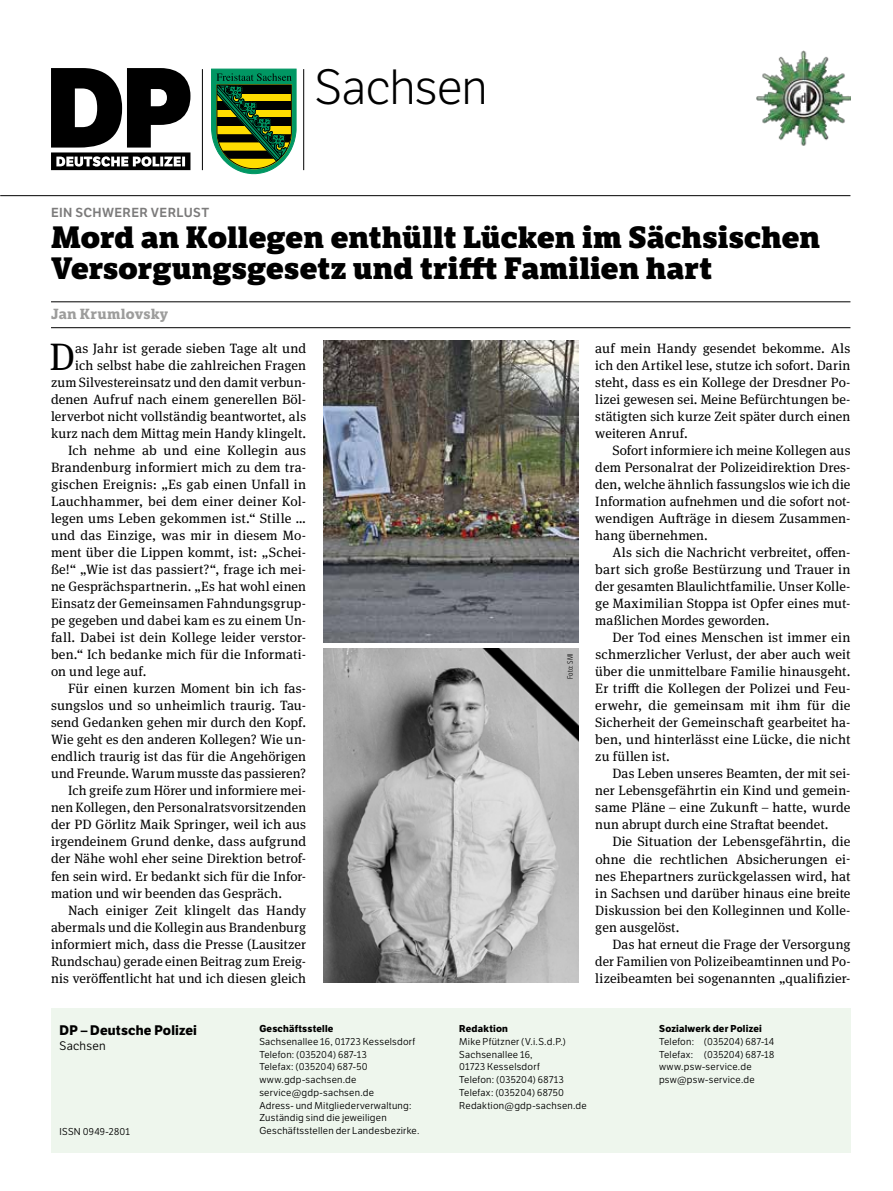
<style>
.page{position:relative;width:893px;height:1191px;background:#fff}
.page>*{position:absolute;margin:0;border:0;box-sizing:border-box;transform-origin:0 0}
.t1{font:48px "LFT Etica Lt";letter-spacing:-.005em;color:#000}
.t2{font:38.25px "Meta Serif Pro";color:#000}
.t3{font:800 30px/30.9px "LFT Etica Sheriff";letter-spacing:.005em;color:#000}
.t4{font:700 14.25px "LFT Etica Sheriff";letter-spacing:.015em;color:#9d9d9c}
.t5{font:13.5px/17px "Meta Serif Pro";letter-spacing:.01em;color:#000;text-align:justify}
.t6{font:700 13.5px "LFT Etica";letter-spacing:.015em;color:#000}
.t7{font:12.75px "LFT Etica SB";letter-spacing:.03em;color:#7c7b7b}
.t8{font:12px "LFT Etica Bk";letter-spacing:.02em;color:#000}
.t9{font:9.75px/12.8px "LFT Etica Bk";letter-spacing:.025em;color:#000}
.t10{font:700 9.75px "LFT Etica";letter-spacing:.025em;color:#000}
.t11{font:300 7.5px "LFT Etica Condensed";letter-spacing:.02em;color:#000}
</style>
<div class="page">
<hr style="left:0;top:195px;width:850px;height:1px;background:#000">
<svg style="left:51px;top:68px;width:139px;height:102px"></svg>
<hr style="left:202px;top:69px;width:1px;height:101px;background:#000">
<hr style="left:303px;top:69px;width:1px;height:101px;background:#000">
<img style="left:757px;top:50px;width:93px;height:96px">
<svg style="left:212px;top:69px;width:84px;height:105px;background:#4e7937"></svg>
<div style="left:51px;top:1008px;width:799px;height:144px;background:#eef6ed"></div>
<hr style="left:51px;top:301px;width:799px;height:1px;background:#000">
<hr style="left:51px;top:327px;width:799px;height:1px;background:#000">
<img style="left:323px;top:648px;width:255px;height:334px">
<img style="left:323px;top:340px;width:255px;height:302px">
<h1 class="t1" style="left:315px;top:60px;width:174px">Sachsen</h1>
<p class="t7" style="left:51px;top:205px;width:160px">EIN SCHWERER VERLUST</p>
<h3 class="t3" style="left:51px;top:222px;width:771px">Mord an Kollegen enthüllt Lücken im Sächsischen<br>Versorgungsgesetz und trifft Familien hart</h3>
<p class="t4" style="left:51px;top:305px;width:119px">Jan Krumlovsky</p>
<h2 class="t2" style="left:50px;top:329px;width:27px">D</h2>
<p class="t5" style="left:75px;top:339px;width:232px">as Jahr ist gerade sieben Tage alt und</p>
<p class="t5" style="left:595px;top:339px;width:257px">auf mein Handy gesendet bekomme. Als ich den Artikel lese, stutze ich sofort. Darin steht, dass es ein Kollege der Dresdner Po&shy;lizei gewesen sei. Meine Befürchtungen be&shy;stätigten sich kurze Zeit später durch einen weiteren Anruf.</p>
<p class="t5" style="left:595px;top:441px;width:257px;text-indent:17px">Sofort informiere ich meine Kollegen aus dem Personalrat der Polizeidirektion Dres&shy;den, welche ähnlich fassungslos wie ich die Information aufnehmen und die sofort not&shy;wendigen Aufträge in diesem Zusammen&shy;hang übernehmen.</p>
<p class="t5" style="left:595px;top:543px;width:257px;text-indent:17px">Als sich die Nachricht verbreitet, offen&shy;bart sich große Bestürzung und Trauer in der gesamten Blaulichtfamilie. Unser Kolle&shy;ge Maximilian Stoppa ist Opfer eines mut&shy;maßlichen Mordes geworden.</p>
<p class="t5" style="left:595px;top:628px;width:257px;text-indent:17px">Der Tod eines Menschen ist immer ein schmerzlicher Verlust, der aber auch weit über die unmittelbare Familie hinausgeht.<br>Er trifft die Kollegen der Polizei und Feu&shy;erwehr, die gemeinsam mit ihm für die Sicherheit der Gemeinschaft gearbeitet ha&shy;ben, und hinterlässt eine Lücke, die nicht zu füllen ist.</p>
<p class="t5" style="left:595px;top:764px;width:257px;text-indent:17px">Das Leben unseres Beamten, der mit sei&shy;ner Lebensgefährtin ein Kind und gemein&shy;same Pläne – eine Zukunft – hatte, wurde nun abrupt durch eine Straftat beendet.</p>
<p class="t5" style="left:595px;top:832px;width:257px;text-indent:17px">Die Situation der Lebensgefährtin, die ohne die rechtlichen Absicherungen ei&shy;nes Ehepartners zurückgelassen wird, hat in Sachsen und darüber hinaus eine breite Diskussion bei den Kolleginnen und Kolle&shy;gen ausgelöst.</p>
<p class="t5" style="left:595px;top:934px;width:257px;text-indent:17px">Das hat erneut die Frage der Versorgung der Familien von Polizeibeamtinnen und Po&shy;lizeibeamten bei sogenannten „qualifizier-</p>
<p class="t5" style="left:75px;top:356px;width:232px">ich selbst habe die zahlreichen Fragen</p>
<p class="t5" style="left:51px;top:373px;width:257px">zum Silvestereinsatz und den damit verbun-</p>
<p class="t5" style="left:51px;top:390px;width:257px">denen Aufruf nach einem generellen Böl-</p>
<p class="t5" style="left:51px;top:407px;width:257px">lerverbot nicht vollständig beantwortet, als</p>
<p class="t5" style="left:51px;top:424px;width:257px">kurz nach dem Mittag mein Handy klingelt.</p>
<p class="t5" style="left:68px;top:441px;width:240px">Ich nehme ab und eine Kollegin aus</p>
<p class="t5" style="left:51px;top:458px;width:257px">Brandenburg informiert mich zu dem tra-</p>
<p class="t5" style="left:51px;top:475px;width:257px">gischen Ereignis: „Es gab einen Unfall in</p>
<p class="t5" style="left:51px;top:492px;width:257px">Lauchhammer, bei dem einer deiner Kol-</p>
<p class="t5" style="left:51px;top:509px;width:257px">legen ums Leben gekommen ist.“ Stille …</p>
<p class="t5" style="left:51px;top:526px;width:257px">und das Einzige, was mir in diesem Mo-</p>
<p class="t5" style="left:51px;top:543px;width:257px">ment über die Lippen kommt, ist: „Schei-</p>
<p class="t5" style="left:51px;top:560px;width:257px">ße!“ „Wie ist das passiert?“, frage ich mei-</p>
<p class="t5" style="left:51px;top:577px;width:257px">ne Gesprächspartnerin. „Es hat wohl einen</p>
<p class="t5" style="left:51px;top:594px;width:257px">Einsatz der Gemeinsamen Fahndungsgrup-</p>
<p class="t5" style="left:51px;top:611px;width:257px">pe gegeben und dabei kam es zu einem Un-</p>
<p class="t5" style="left:51px;top:628px;width:257px">fall. Dabei ist dein Kollege leider verstor-</p>
<p class="t5" style="left:51px;top:645px;width:257px">ben.“ Ich bedanke mich für die Informati-</p>
<p class="t5" style="left:51px;top:662px;width:97px">on und lege auf.</p>
<p class="t5" style="left:68px;top:679px;width:240px">Für einen kurzen Moment bin ich fas-</p>
<p class="t5" style="left:51px;top:696px;width:257px">sungslos und so unheimlich traurig. Tau-</p>
<p class="t5" style="left:51px;top:713px;width:257px">send Gedanken gehen mir durch den Kopf.</p>
<p class="t5" style="left:51px;top:730px;width:257px">Wie geht es den anderen Kollegen? Wie un-</p>
<p class="t5" style="left:51px;top:747px;width:257px">endlich traurig ist das für die Angehörigen</p>
<p class="t5" style="left:51px;top:764px;width:257px">und Freunde. Warum musste das passieren?</p>
<p class="t5" style="left:68px;top:781px;width:240px">Ich greife zum Hörer und informiere mei-</p>
<p class="t5" style="left:51px;top:798px;width:257px">nen Kollegen, den Personalratsvorsitzenden</p>
<p class="t5" style="left:51px;top:815px;width:257px">der PD Görlitz Maik Springer, weil ich aus</p>
<p class="t5" style="left:51px;top:832px;width:257px">irgendeinem Grund denke, dass aufgrund</p>
<p class="t5" style="left:51px;top:849px;width:257px">der Nähe wohl eher seine Direktion betrof-</p>
<p class="t5" style="left:51px;top:866px;width:257px">fen sein wird. Er bedankt sich für die Infor-</p>
<p class="t5" style="left:51px;top:883px;width:232px">mation und wir beenden das Gespräch.</p>
<p class="t5" style="left:68px;top:900px;width:240px">Nach einiger Zeit klingelt das Handy</p>
<p class="t5" style="left:51px;top:917px;width:257px">abermals und die Kollegin aus Brandenburg</p>
<p class="t5" style="left:51px;top:934px;width:257px">informiert mich, dass die Presse (Lausitzer</p>
<p class="t5" style="left:51px;top:951px;width:257px">Rundschau) gerade einen Beitrag zum Ereig-</p>
<p class="t5" style="left:51px;top:968px;width:257px">nis veröffentlicht hat und ich diesen gleich</p>
<p class="t11" style="left:566px;top:679px;width:27px;rotate:-90deg">Foto: SMI</p>
<p class="t6" style="left:60px;top:1021px;width:139px">DP – Deutsche Polizei</p>
<p class="t8" style="left:60px;top:1038px;width:48px">Sachsen</p>
<p class="t9" style="left:60px;top:1125px;width:72px">ISSN 0949-2801</p>
<p class="t10" style="left:259px;top:1022px;width:76px">Geschäftsstelle</p>
<p class="t9" style="left:259px;top:1035px;width:162px">Sachsenallee 16, 01723 Kesselsdorf<br>Telefon: (035204) 687-13<br>Telefax: (035204) 687-50 www.gdp-sachsen.de service@gdp-sachsen.de<br>Adress- und Mitgliederverwaltung:<br>Zuständig sind die jeweiligen<br>Geschäftsstellen der Landesbezirke.</p>
<p class="t10" style="left:459px;top:1022px;width:50px">Redaktion</p>
<p class="t9" style="left:459px;top:1035px;width:129px">Mike Pfützner (V.i.S.d.P.)<br>Sachsenallee 16,<br>01723 Kesselsdorf<br>Telefon: (035204) 68713<br>Telefax: (035204) 68750<br>Redaktion@gdp-sachsen.de</p>
<p class="t10" style="left:659px;top:1022px;width:104px">Sozialwerk der Polizei</p>
<p class="t9" style="left:659px;top:1035px;width:117px">Telefon: (035204) 687-14<br>Telefax: (035204) 687-18 www.psw-service.de psw@psw-service.de</p>
</div>
